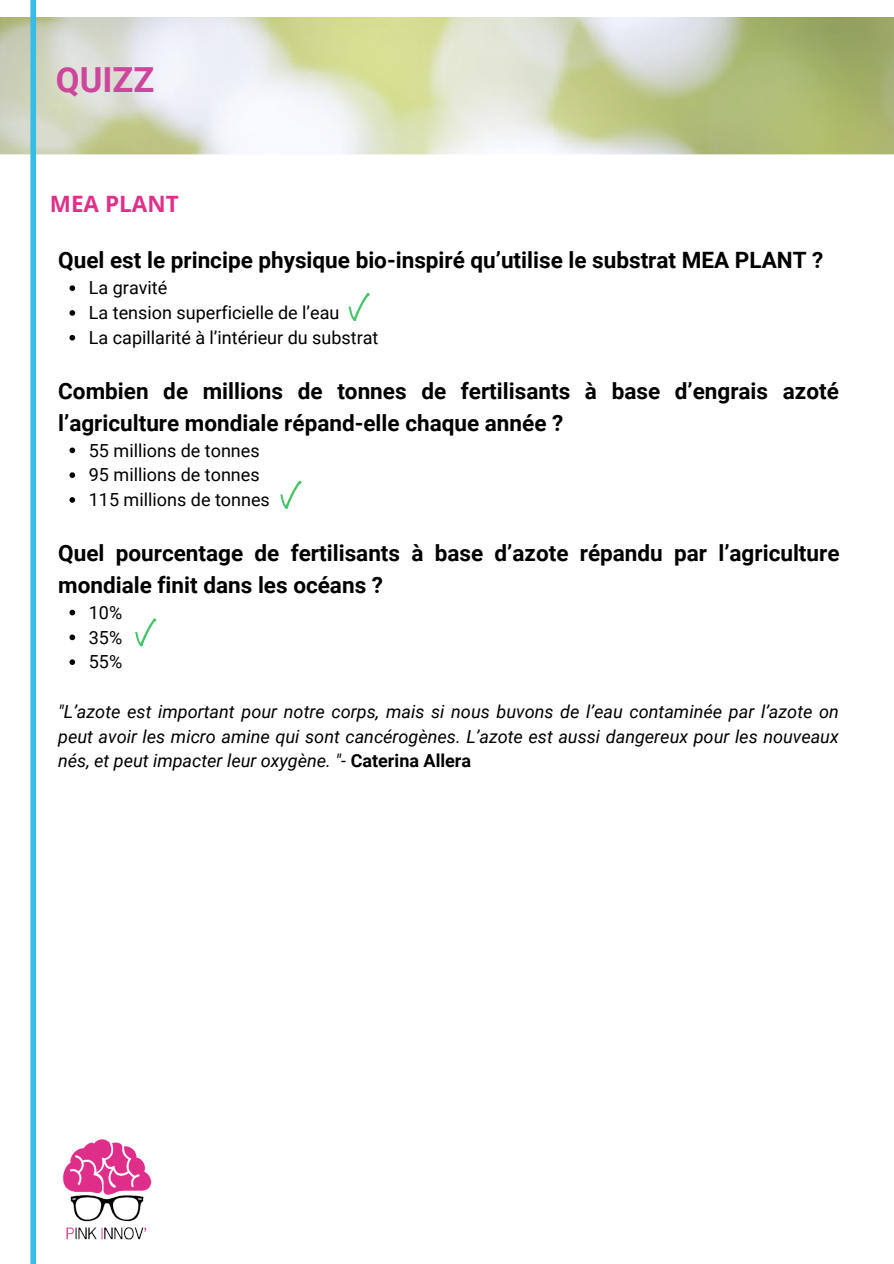
<style>
.page{position:relative;width:894px;height:1264px;background:#fff}
.page>*{position:absolute;margin:0;border:0;box-sizing:border-box;transform-origin:0 0}
.t1{font:700 34.5px "Roboto";color:#cc479c}
.t2{font:700 22.5px/31.5px "Roboto";color:#000}
.t3{font:700 22.5px "Open Sans";color:#df308a}
.t4{font:italic 18px/24.8px "Roboto";color:#000;text-align:justify}
.t5{font:18px "Roboto";color:#000}
.t6{font:18px "Roboto";color:#020202}
.s1{font-weight:700;font-style:normal}
</style>
<div class="page">
<img style="left:0;top:17px;width:893px;height:144px">
<svg style="left:69px;top:285px;width:6px;height:6px"></svg>
<svg style="left:69px;top:310px;width:6px;height:6px"></svg>
<svg style="left:69px;top:335px;width:6px;height:5px"></svg>
<svg style="left:69px;top:447px;width:6px;height:6px"></svg>
<svg style="left:69px;top:472px;width:6px;height:6px"></svg>
<svg style="left:69px;top:497px;width:6px;height:6px"></svg>
<svg style="left:69px;top:609px;width:6px;height:6px"></svg>
<svg style="left:69px;top:634px;width:6px;height:6px"></svg>
<svg style="left:69px;top:659px;width:6px;height:6px"></svg>
<div style="left:30px;top:0;width:6px;height:1263px;background:#37bde5"></div>
<svg style="left:348px;top:293px;width:22px;height:28px"></svg>
<svg style="left:280px;top:481px;width:21px;height:28px"></svg>
<svg style="left:135px;top:618px;width:21px;height:28px"></svg>
<img style="left:62px;top:1139px;width:90px;height:101px">
<p class="t1" style="left:56px;top:60px;width:100px">QUIZZ</p>
<p class="t3" style="left:50px;top:188px;width:130px">MEA PLANT</p>
<p class="t2" style="left:58px;top:245px;width:766px">Quel est le principe physique bio-inspiré qu’utilise le substrat MEA PLANT ?</p>
<p class="t5" style="left:89px;top:278px;width:80px">La gravité</p>
<p class="t5" style="left:89px;top:302px;width:252px">La tension superficielle de l’eau</p>
<p class="t5" style="left:89px;top:327px;width:291px">La capillarité à l’intérieur du substrat</p>
<p class="t2" style="left:58px;top:375px;width:782px">Combien de millions de tonnes de fertilisants à base d’engrais azoté l’agriculture mondiale répand-elle chaque année ?</p>
<p class="t5" style="left:89px;top:440px;width:172px">55 millions de tonnes</p>
<p class="t5" style="left:89px;top:464px;width:172px">95 millions de tonnes</p>
<p class="t6" style="left:89px;top:489px;width:182px">115 millions de tonnes</p>
<p class="t2" style="left:58px;top:538px;width:782px">Quel pourcentage de fertilisants à base d’azote répandu par l’agriculture mondiale finit dans les océans ?</p>
<p class="t5" style="left:89px;top:602px;width:35px">10%</p>
<p class="t6" style="left:89px;top:627px;width:35px">35%</p>
<p class="t5" style="left:89px;top:651px;width:35px">55%</p>
<p class="t4" style="left:58px;top:699px;width:782px">"L’azote est important pour notre corps, mais si nous buvons de l’eau contaminée par l’azote on peut avoir les micro amine qui sont cancérogènes. L’azote est aussi dangereux pour les nouveaux nés, et peut impacter leur oxygène. "- <span class="s1">Caterina Allera</span></p>
</div>
